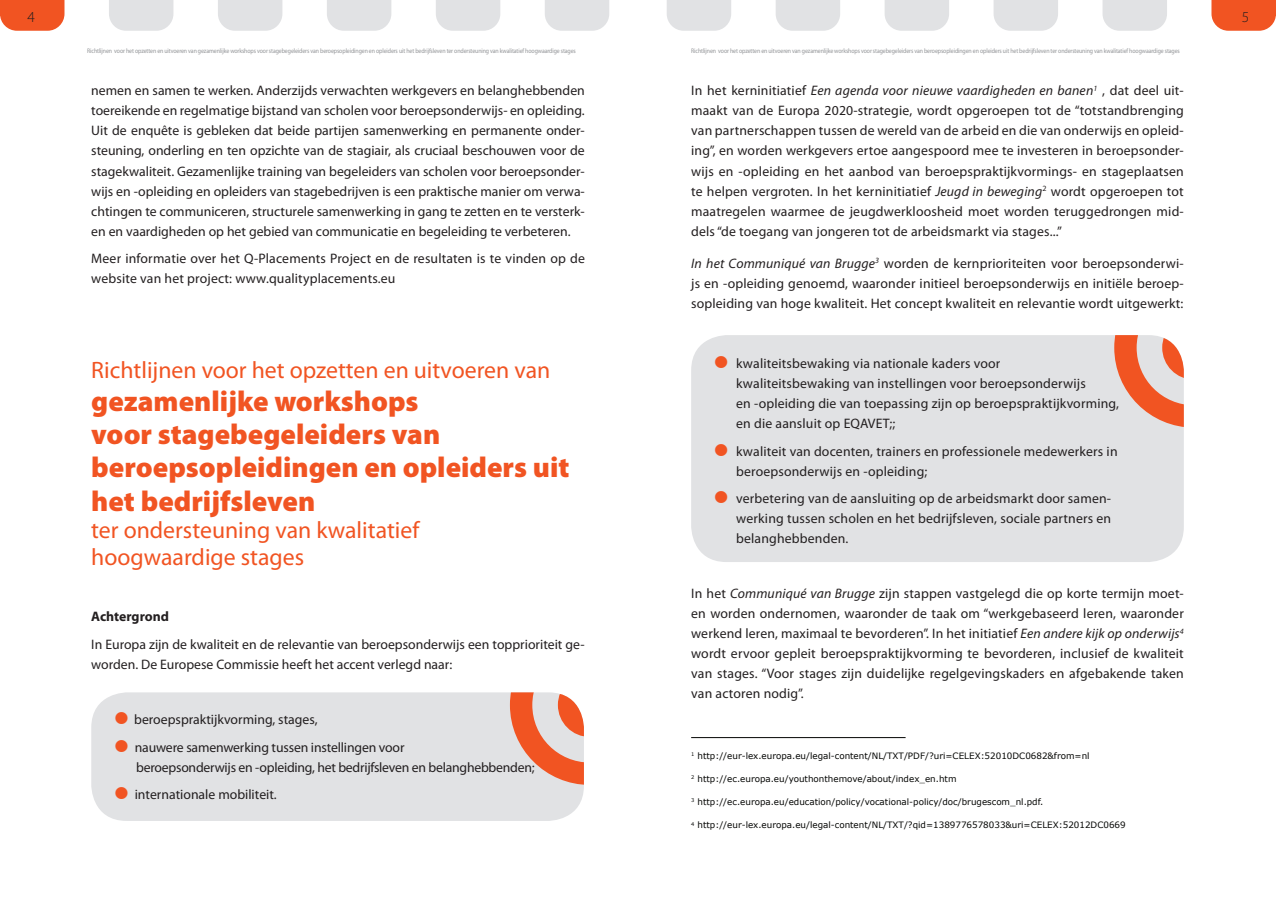
<style>
.page{position:relative;width:1276px;height:922px;background:#fff}
.page>*{position:absolute;margin:0;border:0;box-sizing:border-box;transform-origin:0 0}
.t1{font:900 28.75px/33.1px "Myriad Pro";color:#f15422}
.t2{font:23.75px/27.4px "Myriad Pro";color:#f15422}
.t3{font:300 15.38px "Myriad Pro";color:#231f20}
.t4{font:13.75px/20px "Myriad Pro";letter-spacing:.01em;color:#231f20;text-align:justify}
.t5{font:13.75px/27.5px "Myriad Pro";letter-spacing:-.02em;color:#231f20}
.t6{font:13.75px/27.5px "Myriad Pro";letter-spacing:-.01em;color:#231f20}
.t7{font:700 13.75px "Myriad Pro";letter-spacing:-.005em;color:#231f20}
.t8{font:8.75px "Verdana";color:#040503}
.t9{font:6.62px "Myriad Pro";letter-spacing:-.02em;color:#939598;scale:.88 1}
.s1{font-style:italic}
</style>
<div class="page">
<div style="left:218px;top:0;width:64px;height:31px;background:#e1e2e4"></div>
<div style="left:109px;top:0;width:64px;height:31px;background:#e1e2e4"></div>
<div style="left:327px;top:0;width:64px;height:31px;background:#e1e2e4"></div>
<svg style="left:0;top:0;width:64px;height:31px;background:#f15f30"></svg>
<div style="left:436px;top:0;width:64px;height:31px;background:#e1e2e4"></div>
<div style="left:545px;top:0;width:64px;height:31px;background:#e1e2e4"></div>
<svg style="left:993px;top:0;width:65px;height:31px;background:#e3e4e6"></svg>
<svg style="left:1102px;top:0;width:65px;height:31px;background:#e3e4e6"></svg>
<svg style="left:884px;top:0;width:65px;height:31px;background:#e3e4e6"></svg>
<svg style="left:1211px;top:0;width:65px;height:31px;background:#f26133"></svg>
<div style="left:776px;top:0;width:64px;height:31px;background:#e1e2e4"></div>
<div style="left:667px;top:0;width:64px;height:31px;background:#e1e2e4"></div>
<div style="left:91px;top:692px;width:493px;height:128px;background:#e1e2e4;border-radius:35px"></div>
<svg style="left:510px;top:692px;width:74px;height:92px"></svg>
<div style="left:691px;top:335px;width:492px;height:227px;background:#e1e2e4;border-radius:35px"></div>
<svg style="left:1114px;top:335px;width:69px;height:92px"></svg>
<hr style="left:691px;top:737px;width:214px;height:1px;background:#040503">
<p class="t3" style="left:28px;top:9px;width:9px">4</p>
<p class="t3" style="left:1241px;top:9px;width:9px">5</p>
<p class="t9" style="left:87px;top:47px;width:557px">Richtlijnen voor het opzetten en uitvoeren van gezamenlijke workshops voor stagebegeleiders van beroepsopleidingen en opleiders uit het bedrijfsleven ter ondersteuning van kwalitatief hoogwaardige stages</p>
<p class="t9" style="left:691px;top:47px;width:557px">Richtlijnen voor het opzetten en uitvoeren van gezamenlijke workshops voor stagebegeleiders van beroepsopleidingen en opleiders uit het bedrijfsleven ter ondersteuning van kwalitatief hoogwaardige stages</p>
<p class="t4" style="left:91px;top:81px;width:495px">nemen en samen te werken. Anderzijds verwachten werkgevers en belanghebbenden toereikende en regelmatige bijstand van scholen voor beroepsonderwijs- en opleiding.<br>Uit de enquête is gebleken dat beide partijen samenwerking en permanente onder&shy;steuning, onderling en ten opzichte van de stagiair, als cruciaal beschouwen voor de stagekwaliteit. Gezamenlijke training van begeleiders van scholen voor beroepsonder&shy;wijs en -opleiding en opleiders van stagebedrijven is een praktische manier om verwa&shy;chtingen te communiceren, structurele samenwerking in gang te zetten en te versterk&shy;en en vaardigheden op het gebied van communicatie en begeleiding te verbeteren.</p>
<p class="t4" style="left:91px;top:248px;width:495px">Meer informatie over het Q-Placements Project en de resultaten is te vinden op de website van het project: www.qualityplacements.eu</p>
<h2 class="t2" style="left:91px;top:356px;width:460px">Richtlijnen voor het opzetten en uitvoeren van</h2>
<h1 class="t1" style="left:91px;top:385px;width:480px">gezamenlijke workshops<br>voor stagebegeleiders van beroepsopleidingen en opleiders uit het bedrijfsleven</h1>
<h2 class="t2" style="left:91px;top:515px;width:329px">ter ondersteuning van kwalitatief hoogwaardige stages</h2>
<p class="t7" style="left:91px;top:607px;width:79px">Achtergrond</p>
<p class="t4" style="left:91px;top:634px;width:495px">In Europa zijn de kwaliteit en de relevantie van beroepsonderwijs een topprioriteit ge&shy;worden. De Europese Commissie heeft het accent verlegd naar:</p>
<p class="t6" style="left:134px;top:705px;width:272px">beroepspraktijkvorming, stages,<br>nauwere samenwerking tussen instellingen voor</p>
<p class="t5" style="left:135px;top:752px;width:401px">beroepsonderwijs en -opleiding, het bedrijfsleven en belanghebbenden; internationale mobiliteit.</p>
<p class="t4" style="left:691px;top:81px;width:494px">In het kerninitiatief <span class="s1">Een agenda voor nieuwe vaardigheden en banen</span><sup>1</sup> , dat deel uit&shy;maakt van de Europa 2020-strategie, wordt opgeroepen tot de “totstandbrenging van partnerschappen tussen de wereld van de arbeid en die van onderwijs en opleid&shy;ing”, en worden werkgevers ertoe aangespoord mee te investeren in beroepsonder&shy;wijs en -opleiding en het aanbod van beroepspraktijkvormings- en stageplaatsen te helpen vergroten. In het kerninitiatief <span class="s1">Jeugd in beweging</span><sup>2</sup> wordt opgeroepen tot maatregelen waarmee de jeugdwerkloosheid moet worden teruggedrongen mid&shy;dels “de toegang van jongeren tot de arbeidsmarkt via stages...”</p>
<p class="t4" style="left:691px;top:253px;width:494px"><span class="s1">In het Communiqué van Brugge</span><sup>3</sup> worden de kernprioriteiten voor beroepsonderwi&shy;js en -opleiding genoemd, waaronder initieel beroepsonderwijs en initiële beroep&shy;sopleiding van hoge kwaliteit. Het concept kwaliteit en relevantie wordt uitgewerkt:</p>
<p class="t4" style="left:736px;top:353px;width:384px;text-align:left">kwaliteitsbewaking via nationale kaders voor<br>kwaliteitsbewaking van instellingen voor beroepsonderwijs<br>en -opleiding die van toepassing zijn op beroepspraktijkvorming, en die aansluit op EQAVET;;</p>
<p class="t4" style="left:736px;top:441px;width:383px">kwaliteit van docenten, trainers en professionele medewerkers in beroepsonderwijs en -opleiding;</p>
<p class="t4" style="left:736px;top:488px;width:376px">verbetering van de aansluiting op de arbeidsmarkt door samen&shy;werking tussen scholen en het bedrijfsleven, sociale partners en belanghebbenden.</p>
<p class="t4" style="left:691px;top:583px;width:494px">In het <span class="s1">Communiqué van Brugge</span> zijn stappen vastgelegd die op korte termijn moet&shy;en worden ondernomen, waaronder de taak om “werkgebaseerd leren, waaronder werkend leren, maximaal te bevorderen”. In het initiatief <span class="s1">Een andere kijk op onderwijs</span><sup>4 </sup>wordt ervoor gepleit beroepspraktijkvorming te bevorderen, inclusief de kwaliteit van stages. “Voor stages zijn duidelijke regelgevingskaders en afgebakende taken van actoren nodig”.</p>
<p class="t8" style="left:691px;top:750px;width:400px"><sup>1</sup> http://eur-lex.europa.eu/legal-content/NL/TXT/PDF/?uri=CELEX:52010DC0682&amp;from=nl</p>
<p class="t8" style="left:691px;top:773px;width:267px"><sup>2</sup> http://ec.europa.eu/youthonthemove/about/index_en.htm</p>
<p class="t8" style="left:691px;top:796px;width:354px"><sup>3</sup> http://ec.europa.eu/education/policy/vocational-policy/doc/brugescom_nl.pdf.</p>
<p class="t8" style="left:691px;top:819px;width:436px"><sup>4</sup> http://eur-lex.europa.eu/legal-content/NL/TXT/?qid=1389776578033&amp;uri=CELEX:52012DC0669</p>
</div>
